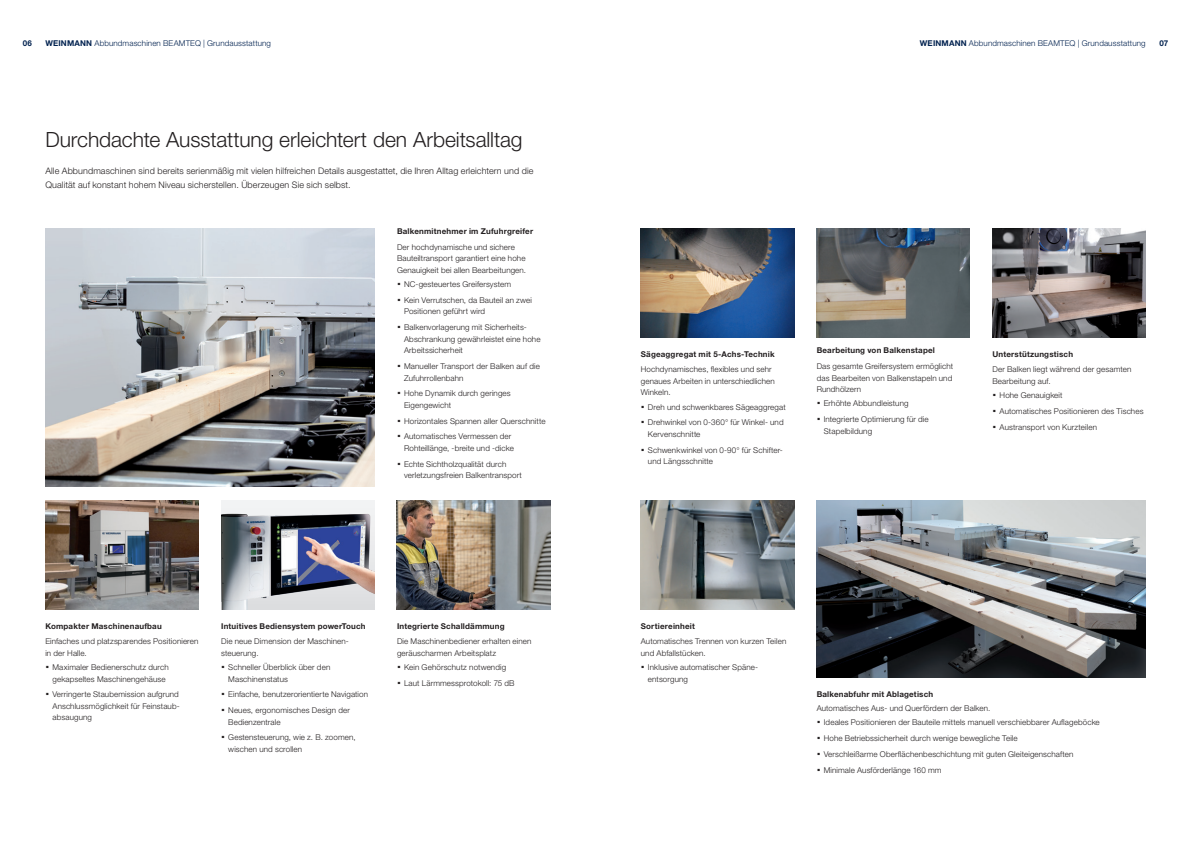
<style>
.page{position:relative;width:1191px;height:842px;background:#fff}
.page>*{position:absolute;margin:0;border:0;box-sizing:border-box;transform-origin:0 0}
.t1{font:300 21px "Helvetica Neue LTW1 G";letter-spacing:-.005em;color:#231f20}
.t2{font:300 9px/13.6px "Helvetica Neue LTW1 G";letter-spacing:.01em;color:#231f20}
.t3{font:300 8px/11.5px "Helvetica Neue LTW1 G";letter-spacing:.015em;color:#231f20}
.t4{font:700 8px "Helvetica Neue LTW1 G";letter-spacing:.025em;color:#231f20}
.t5{font:300 8px "Helvetica Neue LTW1 G";letter-spacing:.015em;color:#00214f}
.t6{font:700 8px "Helvetica Neue LTW1 G";color:#00214f}
.s1{font-weight:700}
.s2{font-weight:700;font-size:14px}
</style>
<div class="page">
<img style="left:45px;top:228px;width:329px;height:259px">
<img style="left:221px;top:500px;width:153px;height:109px">
<img style="left:397px;top:500px;width:153px;height:109px">
<img style="left:816px;top:500px;width:329px;height:177px">
<img style="left:992px;top:228px;width:153px;height:109px">
<img style="left:816px;top:228px;width:153px;height:109px">
<img style="left:45px;top:500px;width:153px;height:109px">
<img style="left:641px;top:228px;width:153px;height:109px">
<img style="left:641px;top:500px;width:153px;height:109px">
<p class="t6" style="left:23px;top:39px;width:11px">06</p>
<p class="t5" style="left:45px;top:39px;width:227px"><span class="s1">WEINMANN</span> Abbundmaschinen BEAMTEQ | Grundausstattung</p>
<p class="t5" style="left:920px;top:39px;width:227px"><span class="s1">WEINMANN</span> Abbundmaschinen BEAMTEQ | Grundausstattung</p>
<p class="t6" style="left:1159px;top:39px;width:10px">07</p>
<h1 class="t1" style="left:45px;top:127px;width:479px">Durchdachte Ausstattung erleichtert den Arbeitsalltag</h1>
<p class="t2" style="left:45px;top:164px;width:489px">Alle Abbundmaschinen sind bereits serienmäßig mit vielen hilfreichen Details ausgestattet, die Ihren Alltag erleichtern und die<br>Qualität auf konstant hohem Niveau sicherstellen. Überzeugen Sie sich selbst.</p>
<p class="t4" style="left:397px;top:226px;width:138px">Balkenmitnehmer im Zufuhrgreifer</p>
<p class="t3" style="left:397px;top:241px;width:131px">Der hochdynamische und sichere<br>Bauteiltransport garantiert eine hohe<br>Genauigkeit bei allen Bearbeitungen.</p>
<p class="t3" style="left:397px;top:276px;width:136px;line-height:15.8px"><span class="s2">·</span> NC-gesteuertes Greifersystem<br><span class="s2">·</span> Kein Verrutschen, da Bauteil an zwei</p>
<p class="t3" style="left:397px;top:304px;width:130px;line-height:15.8px;text-indent:7px">Positionen geführt wird<br><span class="s2">·</span> Balkenvorlagerung mit Sicherheits-</p>
<p class="t3" style="left:404px;top:333px;width:138px">Abschrankung gewährleistet eine hohe<br>Arbeitssicherheit</p>
<p class="t3" style="left:404px;top:360px;width:137px;text-indent:-7px"><span class="s2">·</span> Manueller Transport der Balken auf die<br>Zufuhrrollenbahn</p>
<p class="t3" style="left:404px;top:388px;width:108px;text-indent:-7px"><span class="s2">·</span> Hohe Dynamik durch geringes<br>Eigengewicht</p>
<p class="t3" style="left:397px;top:413px;width:150px;line-height:15.8px"><span class="s2">·</span> Horizontales Spannen aller Querschnitte <span class="s2">·</span> Automatisches Vermessen der</p>
<p class="t3" style="left:397px;top:440px;width:118px;line-height:15.8px;text-indent:7px">Rohteillänge, -breite und -dicke <span class="s2">·</span> Echte Sichtholzqualität durch</p>
<p class="t3" style="left:404px;top:469px;width:119px">verletzungsfreien Balkentransport</p>
<p class="t4" style="left:45px;top:621px;width:118px">Kompakter Maschinenaufbau</p>
<p class="t3" style="left:45px;top:636px;width:155px">Einfaches und platzsparendes Positionieren in der Halle.</p>
<p class="t3" style="left:45px;top:662px;width:125px;text-align:center"><span class="s2">·</span> Maximaler Bedienerschutz durch gekapseltes Maschinengehäuse</p>
<p class="t3" style="left:52px;top:689px;width:128px;text-align:justify;text-indent:-7px"><span class="s2">·</span> Verringerte Staubemission aufgrund Anschlussmöglichkeit für Feinstaub&shy;absaugung</p>
<p class="t4" style="left:221px;top:621px;width:146px">Intuitives Bediensystem powerTouch</p>
<p class="t3" style="left:221px;top:636px;width:128px">Die neue Dimension der Maschinen&shy;steuerung.</p>
<p class="t3" style="left:228px;top:661px;width:104px;text-indent:-7px"><span class="s2">·</span> Schneller Überblick über den<br>Maschinenstatus</p>
<p class="t3" style="left:221px;top:687px;width:148px;line-height:15.8px"><span class="s2">·</span> Einfache, benutzerorientierte Navigation <span class="s2">·</span> Neues, ergonomisches Design der</p>
<p class="t3" style="left:221px;top:714px;width:136px;line-height:15.8px;text-indent:7px">Bedienzentrale<br><span class="s2">·</span> Gestensteuerung, wie z. B. zoomen,</p>
<p class="t3" style="left:228px;top:743px;width:75px">wischen und scrollen</p>
<p class="t4" style="left:397px;top:621px;width:109px">Integrierte Schalldämmung</p>
<p class="t3" style="left:397px;top:636px;width:136px">Die Maschinenbediener erhalten einen geräuscharmen Arbeitsplatz</p>
<p class="t3" style="left:397px;top:659px;width:119px;line-height:15.8px"><span class="s2">·</span> Kein Gehörschutz notwendig<br><span class="s2">·</span> Laut Lärmmessprotokoll: 75 dB</p>
<p class="t4" style="left:641px;top:349px;width:135px">Sägeaggregat mit 5-Achs-Technik</p>
<p class="t3" style="left:641px;top:364px;width:135px">Hochdynamisches, flexibles und sehr genaues Arbeiten in unterschiedlichen<br>Winkeln.</p>
<p class="t3" style="left:641px;top:399px;width:146px;line-height:15.8px"><span class="s2">·</span> Dreh und schwenkbares Sägeaggregat <span class="s2">·</span> Drehwinkel von 0-360° für Winkel- und</p>
<p class="t3" style="left:641px;top:426px;width:143px;line-height:15.8px;text-indent:7px">Kervenschnitte<br><span class="s2">·</span> Schwenkwinkel von 0-90° für Schifter-</p>
<p class="t3" style="left:648px;top:455px;width:67px">und Längsschnitte</p>
<p class="t4" style="left:816px;top:345px;width:120px">Bearbeitung von Balkenstapel</p>
<p class="t3" style="left:816px;top:360px;width:138px;text-align:justify">Das gesamte Greifersystem ermöglicht das Bearbeiten von Balkenstapeln und Rundhölzern</p>
<p class="t3" style="left:816px;top:396px;width:114px;line-height:15.8px"><span class="s2">·</span> Erhöhte Abbundleistung<br><span class="s2">·</span> Integrierte Optimierung für die</p>
<p class="t3" style="left:823px;top:425px;width:50px">Stapelbildung</p>
<p class="t4" style="left:992px;top:349px;width:82px">Unterstützungstisch</p>
<p class="t3" style="left:992px;top:364px;width:140px">Der Balken liegt während der gesamten<br>Bearbeitung auf.</p>
<p class="t3" style="left:992px;top:387px;width:153px;line-height:15.8px"><span class="s2">·</span> Hohe Genauigkeit<br><span class="s2">·</span> Automatisches Positionieren des Tisches <span class="s2">·</span> Austransport von Kurzteilen</p>
<p class="t4" style="left:641px;top:621px;width:56px">Sortiereinheit</p>
<p class="t3" style="left:641px;top:636px;width:147px">Automatisches Trennen von kurzen Teilen und Abfallstücken.</p>
<p class="t3" style="left:648px;top:661px;width:111px;text-indent:-7px"><span class="s2">·</span> Inklusive automatischer Späne&shy;entsorgung</p>
<p class="t4" style="left:816px;top:689px;width:118px">Balkenabfuhr mit Ablagetisch</p>
<p class="t3" style="left:816px;top:701px;width:285px;line-height:14.3px">Automatisches Aus- und Querfördern der Balken.<br><span class="s2">·</span> Ideales Positionieren der Bauteile mittels manuell verschiebbarer Auflageböcke</p>
<p class="t3" style="left:816px;top:730px;width:258px;line-height:15.8px"><span class="s2">·</span> Hohe Betriebssicherheit durch wenige bewegliche Teile<br><span class="s2">·</span> Verschleißarme Oberflächenbeschichtung mit guten Gleiteigenschaften <span class="s2">·</span> Minimale Ausförderlänge 160 mm</p>
</div>
